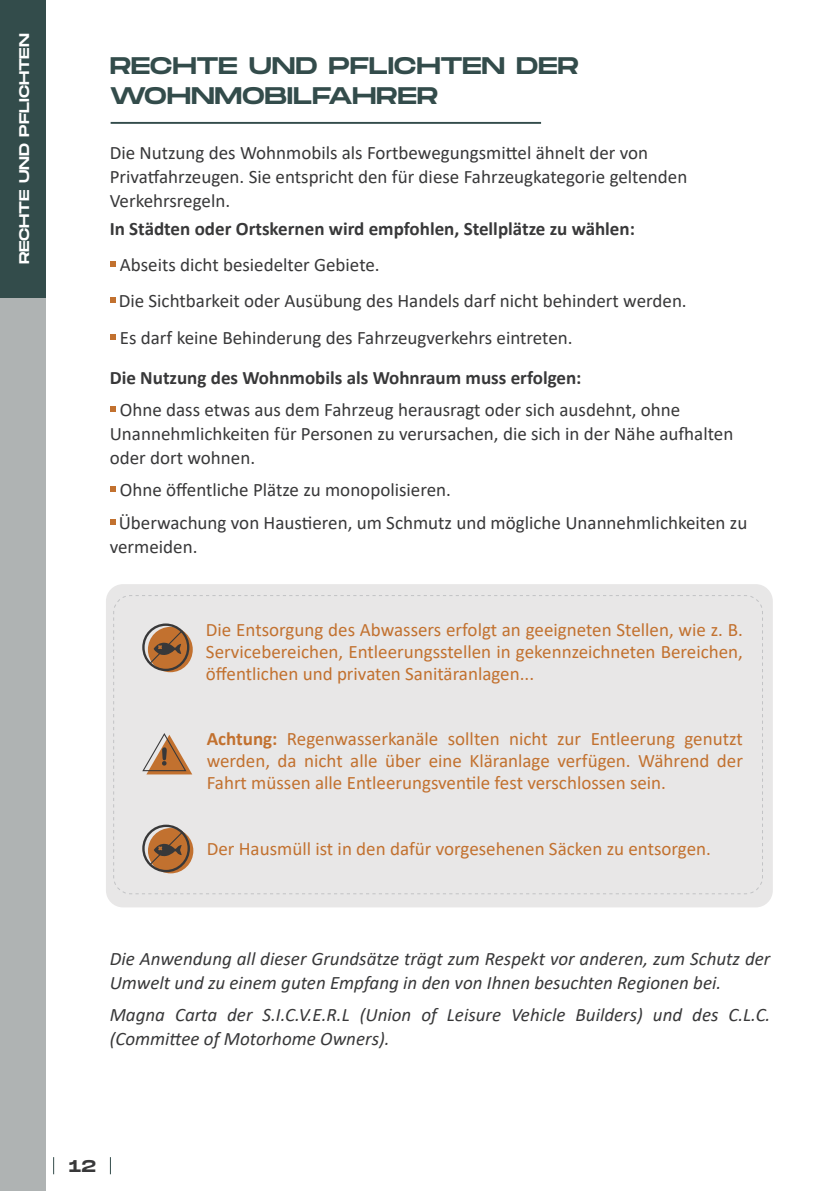
<style>
.page{position:relative;width:840px;height:1191px;background:#fff}
.page>*{position:absolute;margin:0;border:0;box-sizing:border-box;transform-origin:0 0}
.CUERPO{font:24px/30px "Monument Extended";letter-spacing:-.01em;color:#334c4b}
.CUERPO-2{font:19px/24px "Calibri";color:#383839}
.CUERPO-3{font:19px/22px "Calibri";color:#c2712f;text-align:justify}
.CUERPO-4{font:italic 19px/24px "Calibri";color:#383839}
.CUERPO-5{font:700 19px "Calibri";color:#383839}
.t1{font:17px "Monument Extended";color:#383839}
.CUERPO-6{font:14px "Monument Extended";letter-spacing:-.015em;color:#fff}
.s1{font-weight:700}
</style>
<div class="page">
<div style="left:106px;top:584px;width:666px;height:323px;background:#e8e7e7;border-radius:17px"></div>
<svg style="left:113px;top:595px;width:649px;height:299px"></svg>
<svg style="left:110px;top:261px;width:5px;height:6px"></svg>
<svg style="left:110px;top:297px;width:5px;height:6px"></svg>
<svg style="left:110px;top:334px;width:5px;height:5px"></svg>
<svg style="left:110px;top:406px;width:5px;height:6px"></svg>
<svg style="left:110px;top:486px;width:5px;height:6px"></svg>
<svg style="left:110px;top:519px;width:5px;height:5px"></svg>
<hr style="left:111px;top:122px;width:429px;height:2px;background:#334c4b">
<svg style="left:141px;top:732px;width:51px;height:42px"></svg>
<div style="left:148px;top:828px;width:45px;height:45px;background:#c2712f;border-radius:50%"></div>
<svg style="left:142px;top:824px;width:48px;height:48px"></svg>
<svg style="left:148px;top:627px;width:45px;height:45px"></svg>
<svg style="left:142px;top:623px;width:47px;height:48px"></svg>
<div style="left:0;top:0;width:45px;height:1191px;background:#afb3b3"></div>
<div style="left:0;top:0;width:45px;height:298px;background:#334c4b"></div>
<svg style="left:53px;top:1157px;width:1px;height:17px"></svg>
<svg style="left:110px;top:1157px;width:1px;height:17px"></svg>
<p class="CUERPO-6" style="left:14px;top:264px;width:232px;rotate:-90deg">RECHTE UND PFLICHTEN</p>
<p class="CUERPO" style="left:110px;top:50px;width:470px">RECHTE UND PFLICHTEN DER<br>WOHNMOBILFAHRER</p>
<p class="CUERPO-2" style="left:110px;top:140px;width:578px">Die Nutzung des Wohnmobils als Fortbewegungsmittel ähnelt der von<br>Privatfahrzeugen. Sie entspricht den für diese Fahrzeugkategorie geltenden<br>Verkehrsregeln.</p>
<p class="CUERPO-5" style="left:110px;top:215px;width:526px">In Städten oder Ortskernen wird empfohlen, Stellplätze zu wählen:</p>
<p class="CUERPO-2" style="left:120px;top:252px;width:261px">Abseits dicht besiedelter Gebiete.</p>
<p class="CUERPO-2" style="left:119px;top:288px;width:569px">Die Sichtbarkeit oder Ausübung des Handels darf nicht behindert werden.</p>
<p class="CUERPO-2" style="left:120px;top:325px;width:454px">Es darf keine Behinderung des Fahrzeugverkehrs eintreten.</p>
<p class="CUERPO-5" style="left:110px;top:364px;width:473px">Die Nutzung des Wohnmobils als Wohnraum muss erfolgen:</p>
<p class="CUERPO-2" style="left:110px;top:397px;width:624px;text-indent:10px">Ohne dass etwas aus dem Fahrzeug herausragt oder sich ausdehnt, ohne<br>Unannehmlichkeiten für Personen zu verursachen, die sich in der Nähe aufhalten oder dort wohnen.</p>
<p class="CUERPO-2" style="left:120px;top:477px;width:332px">Ohne öffentliche Plätze zu monopolisieren.</p>
<p class="CUERPO-2" style="left:110px;top:510px;width:638px;text-indent:9px">Überwachung von Haustieren, um Schmutz und mögliche Unannehmlichkeiten zu vermeiden.</p>
<p class="CUERPO-3" style="left:206px;top:618px;width:538px">Die Entsorgung des Abwassers erfolgt an geeigneten Stellen, wie z. B.<br>Servicebereichen, Entleerungsstellen in gekennzeichneten Bereichen, öffentlichen und privaten Sanitäranlagen...</p>
<p class="CUERPO-3" style="left:206px;top:727px;width:537px"><span class="s1">Achtung:</span> Regenwasserkanäle sollten nicht zur Entleerung genutzt werden, da nicht alle über eine Kläranlage verfügen. Während der Fahrt müssen alle Entleerungsventile fest verschlossen sein.</p>
<p class="CUERPO-3" style="left:206px;top:837px;width:505px">Der Hausmüll ist in den dafür vorgesehenen Säcken zu entsorgen.</p>
<p class="CUERPO-4" style="left:110px;top:945px;width:662px">Die Anwendung all dieser Grundsätze trägt zum Respekt vor anderen, zum Schutz der<br>Umwelt und zu einem guten Empfang in den von Ihnen besuchten Regionen bei.</p>
<p class="CUERPO-4" style="left:110px;top:1002px;width:661px">Magna Carta der S.I.C.V.E.R.L (Union of Leisure Vehicle Builders) und des C.L.C. (Committee of Motorhome Owners).</p>
<p class="t1" style="left:69px;top:1153px;width:29px">12</p>
</div>
